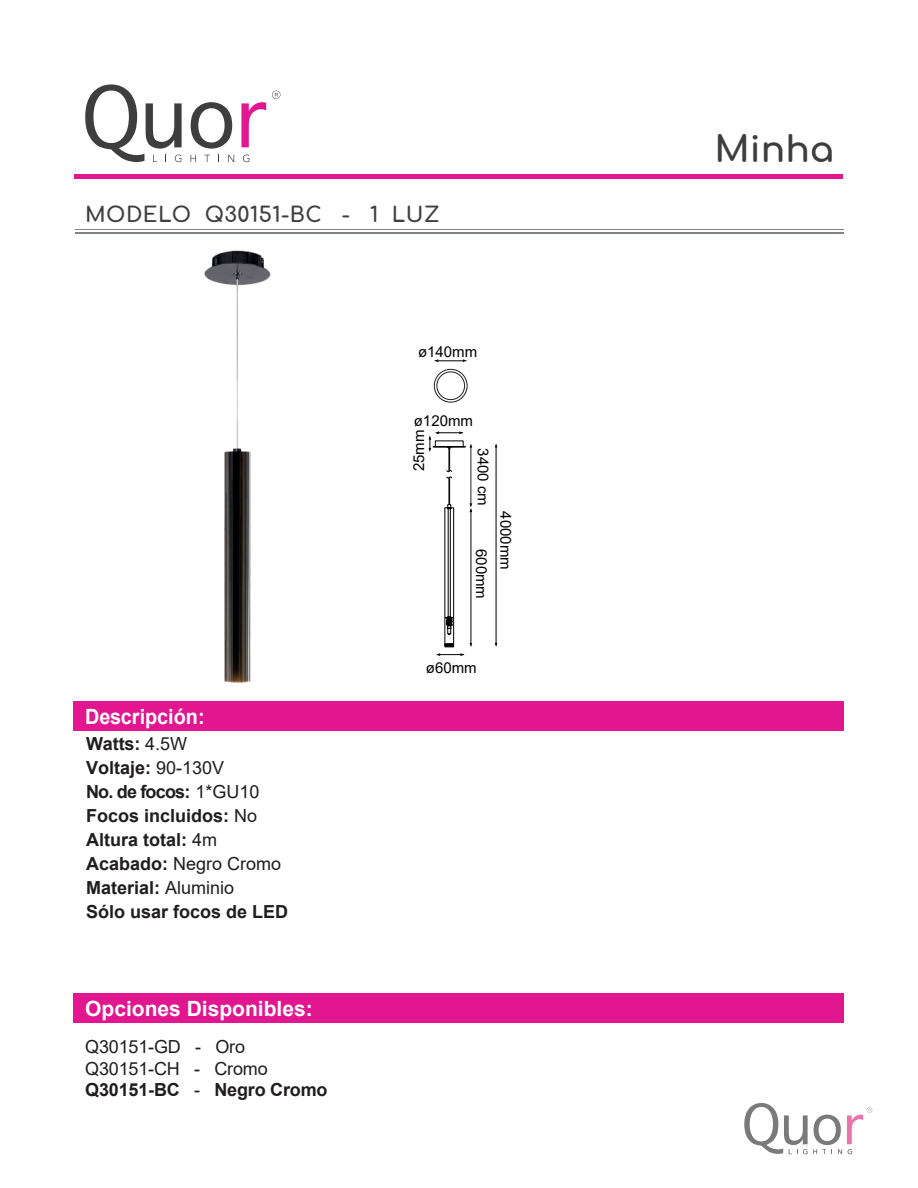
<style>
.page{position:relative;width:918px;height:1188px;background:#fff}
.page>*{position:absolute;margin:0;border:0;box-sizing:border-box;transform-origin:0 0}
.t1{font:700 36px "Comfortaa";color:#3e3e3f}
.t2{font:700 21px "Arial";color:#fff}
.t3{font:700 21px "Comfortaa";letter-spacing:.02em;color:#3f3f3f}
.t4{font:700 21px "Arial";color:#fff;scale:.94 1}
.t5{font:700 18px/24px "Arial";color:#201d1e}
.t6{font:18px/21.6px "Arial";letter-spacing:-.01em;color:#201d1e}
.t7{font:15px "Arial";color:#000001}
.s1{font-weight:400}
.s2{font-weight:700}
</style>
<div class="page">
<div style="left:74px;top:994px;width:770px;height:29px;background:#e2168f"></div>
<svg style="left:744px;top:1103px;width:128px;height:51px"></svg>
<div style="left:74px;top:702px;width:770px;height:29px;background:#e2168f"></div>
<hr style="left:471px;top:510px;width:1px;height:133px;background:#000001">
<hr style="left:496px;top:447px;width:1px;height:196px;background:#000001">
<svg style="left:436px;top:653px;width:29px;height:3px"></svg>
<div style="left:444px;top:507px;width:10px;height:139px;border:1px solid #000001"></div>
<div style="left:433px;top:446px;width:33px;height:1px;border:1px solid #000001"></div>
<hr style="left:450px;top:508px;width:1px;height:112px;background:#000001">
<hr style="left:448px;top:508px;width:1px;height:112px;background:#000001">
<svg style="left:444px;top:644px;width:10px;height:3px"></svg>
<svg style="left:429px;top:431px;width:35px;height:78px"></svg>
<hr style="left:75px;top:174px;width:768px;height:4px;background:#e2168f">
<hr style="left:75px;top:232px;width:768px;height:1px;background:#808385">
<hr style="left:75px;top:229px;width:768px;height:1px;background:#808385">
<svg style="left:241px;top:102px;width:25px;height:45px"></svg>
<svg style="left:191px;top:102px;width:41px;height:47px"></svg>
<svg style="left:85px;top:84px;width:97px;height:78px"></svg>
<svg style="left:191px;top:155px;width:5px;height:7px"></svg>
<svg style="left:204px;top:155px;width:6px;height:7px"></svg>
<svg style="left:228px;top:155px;width:6px;height:7px"></svg>
<svg style="left:243px;top:155px;width:6px;height:7px"></svg>
<svg style="left:272px;top:91px;width:8px;height:8px"></svg>
<div style="left:434px;top:369px;width:34px;height:34px;border:1px solid #231f20;border-radius:50%"></div>
<div style="left:436px;top:372px;width:29px;height:28px;border:1px solid #231f20;border-radius:50%"></div>
<svg style="left:434px;top:359px;width:33px;height:3px"></svg>
<img style="left:204px;top:250px;width:67px;height:433px">
<svg style="left:444px;top:617px;width:10px;height:18px"></svg>
<hr style="left:471px;top:446px;width:1px;height:59px;background:#231f20">
<svg style="left:470px;top:503px;width:2px;height:9px"></svg>
<p class="t3" style="left:85px;top:195px;width:356px">MODELO Q30151-BC - 1 LUZ</p>
<p class="t4" style="left:85px;top:702px;width:129px">Descripción:</p>
<p class="t5" style="left:86px;top:732px;width:204px">Watts: <span class="s1">4.5W<br></span>Voltaje: <span class="s1">90-130V<br></span>No. de focos: <span class="s1">1*GU10<br></span>Focos incluidos: <span class="s1">No<br></span>Altura total: <span class="s1">4m<br></span>Acabado: <span class="s1">Negro Cromo<br></span>Material: <span class="s1">Aluminio<br></span>Sólo usar focos de LED</p>
<p class="t2" style="left:85px;top:994px;width:229px">Opciones Disponibles:</p>
<p class="t6" style="left:85px;top:1036px;width:244px">Q30151-GD - Oro<br>Q30151-CH - Cromo<br><span class="s2">Q30151-BC</span> - <span class="s2">Negro Cromo</span></p>
<p class="t7" style="left:418px;top:341px;width:61px">ø140mm</p>
<p class="t7" style="left:414px;top:410px;width:61px">ø120mm</p>
<p class="t7" style="left:409px;top:471px;width:43px;rotate:-90deg">25mm</p>
<p class="t7" style="left:493px;top:448px;width:59px;rotate:90deg">3400 cm</p>
<p class="t7" style="left:492px;top:549px;width:52px;rotate:90deg">600mm</p>
<p class="t7" style="left:516px;top:511px;width:60px;rotate:90deg">4000mm</p>
<p class="t7" style="left:426px;top:658px;width:52px">ø60mm</p>
<h1 class="t1" style="left:715px;top:116px;width:121px">Minha</h1>
</div>
